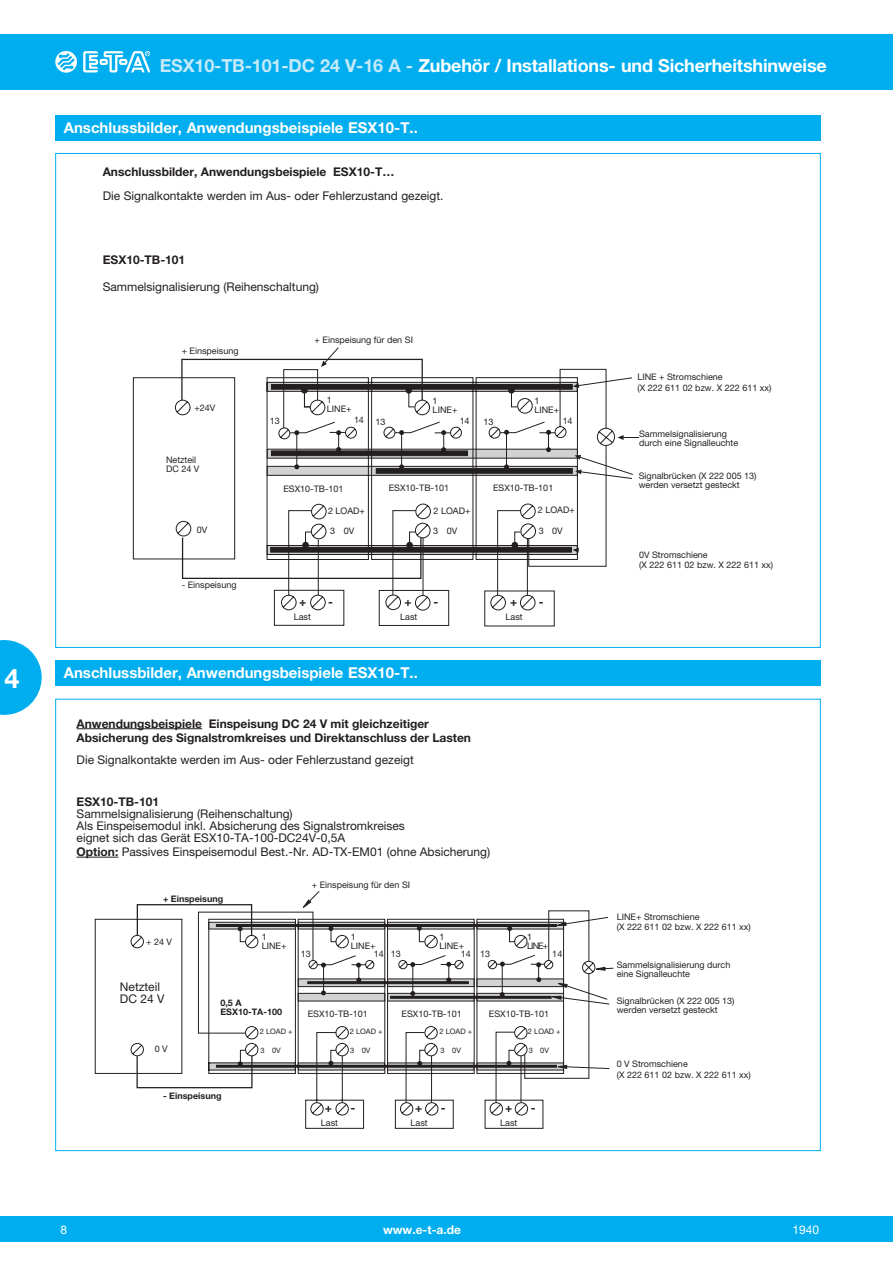
<style>
.page{position:relative;width:893px;height:1263px;background:#fff}
.page>*{position:absolute;margin:0;border:0;box-sizing:border-box;transform-origin:0 0}
.t1{font:700 27px "Helvetica Neue LT";color:#fff}
.t2{font:700 18px "Helvetica Neue LT";letter-spacing:-.01em;color:#fff}
.t3{font:700 15px "Helvetica Neue LT";color:#fff}
.t4{font:12px/12px "Helvetica Neue LT";color:#231f20}
.t5{font:700 12px/14.4px "Helvetica Neue LT";color:#231f20}
.t6{font:700 12px "Helvetica Neue LT";color:#fff}
.t7{font:12px "Helvetica Neue LT";color:#fff}
.t8{font:9px/9px "Helvetica Neue LT";color:#231f20}
.t9{font:700 9px/9px "Helvetica Neue LT";color:#231f20}
.t10{font:7.5px "Helvetica Neue LT";color:#231f20}
.s1{color:#c6eafa}
.s2{font-weight:700}
</style>
<div class="page">
<div style="left:0;top:1216px;width:893px;height:26px;background:#00aeef"></div>
<div style="left:0;top:34px;width:893px;height:55px;background:#00aeef"></div>
<svg style="left:55px;top:51px;width:22px;height:22px"></svg>
<svg style="left:83px;top:51px;width:67px;height:21px"></svg>
<svg style="left:0;top:640px;width:42px;height:75px"></svg>
<svg style="left:133px;top:377px;width:42px;height:183px"></svg>
<svg style="left:181px;top:358px;width:102px;height:11px"></svg>
<svg style="left:175px;top:369px;width:432px;height:257px"></svg>
<svg style="left:573px;top:548px;width:6px;height:5px"></svg>
<div style="left:271px;top:384px;width:302px;height:5px;background:#231f20"></div>
<div style="left:271px;top:451px;width:197px;height:5px;background:#231f20"></div>
<div style="left:270px;top:547px;width:302px;height:5px;background:#231f20"></div>
<svg style="left:288px;top:510px;width:240px;height:86px"></svg>
<svg style="left:283px;top:347px;width:356px;height:132px"></svg>
<div style="left:55px;top:115px;width:766px;height:25px;background:#00aeef"></div>
<hr style="left:77px;top:728px;width:125px;height:1px;background:#231f20">
<hr style="left:77px;top:857px;width:41px;height:1px;background:#231f20">
<svg style="left:95px;top:919px;width:501px;height:170px"></svg>
<div style="left:137px;top:1055px;width:116px;height:33px;border:1px solid #231f20"></div>
<div style="left:137px;top:904px;width:115px;height:32px;border:1px solid #231f20"></div>
<svg style="left:198px;top:910px;width:391px;height:219px"></svg>
<div style="left:395px;top:1100px;width:59px;height:29px;border:1px solid #231f20"></div>
<div style="left:485px;top:1100px;width:58px;height:29px;border:1px solid #231f20"></div>
<svg style="left:303px;top:891px;width:17px;height:17px"></svg>
<svg style="left:557px;top:917px;width:51px;height:9px"></svg>
<svg style="left:552px;top:983px;width:58px;height:21px"></svg>
<svg style="left:558px;top:1065px;width:52px;height:4px"></svg>
<svg style="left:596px;top:967px;width:18px;height:3px"></svg>
<svg style="left:238px;top:926px;width:307px;height:140px"></svg>
<div style="left:55px;top:660px;width:766px;height:26px;background:#00aeef"></div>
<h1 class="t1" style="left:4px;top:662px;width:17px">4</h1>
<h2 class="t2" style="left:160px;top:55px;width:669px"><span class="s1">ESX10-TB-101-DC 24 V-16 A -</span> Zubehör / Installations- und Sicherheitshinweise</h2>
<h3 class="t3" style="left:64px;top:118px;width:356px">Anschlussbilder, Anwendungsbeispiele ESX10-T..</h3>
<h3 class="t5" style="left:103px;top:164px;width:293px">Anschlussbilder, Anwendungsbeispiele ESX10-T…</h3>
<h3 class="t4" style="left:103px;top:190px;width:342px">Die Signalkontakte werden im Aus- oder Fehlerzustand gezeigt.</h3>
<h3 class="t5" style="left:103px;top:252px;width:84px">ESX10-TB-101</h3>
<h3 class="t4" style="left:103px;top:281px;width:218px">Sammelsignalisierung (Reihenschaltung)</h3>
<p class="t8" style="left:182px;top:346px;width:58px">+ Einspeisung</p>
<p class="t8" style="left:195px;top:403px;width:22px">+24V</p>
<p class="t8" style="left:166px;top:455px;width:35px">Netzteil<br>DC 24 V</p>
<p class="t8" style="left:197px;top:525px;width:12px">0V</p>
<p class="t8" style="left:182px;top:580px;width:56px">- Einspeisung</p>
<p class="t8" style="left:270px;top:416px;width:12px">13</p>
<p class="t8" style="left:315px;top:336px;width:100px">+ Einspeisung für den SI</p>
<p class="t8" style="left:327px;top:396px;width:26px">1<br>LINE+</p>
<p class="t8" style="left:433px;top:397px;width:26px">1<br>LINE+</p>
<p class="t8" style="left:354px;top:415px;width:11px">14</p>
<p class="t8" style="left:375px;top:417px;width:12px">13</p>
<p class="t8" style="left:460px;top:416px;width:11px">14</p>
<p class="t8" style="left:484px;top:417px;width:12px">13</p>
<p class="t8" style="left:534px;top:396px;width:26px">1<br>LINE+</p>
<p class="t8" style="left:563px;top:416px;width:11px">14</p>
<p class="t8" style="left:283px;top:484px;width:62px">ESX10-TB-101</p>
<p class="t8" style="left:328px;top:506px;width:38px">2 LOAD+</p>
<p class="t8" style="left:389px;top:483px;width:62px">ESX10-TB-101</p>
<p class="t8" style="left:433px;top:506px;width:38px">2 LOAD+</p>
<p class="t8" style="left:493px;top:483px;width:62px">ESX10-TB-101</p>
<p class="t8" style="left:538px;top:505px;width:38px">2 LOAD+</p>
<p class="t8" style="left:330px;top:526px;width:26px">3 0V</p>
<p class="t8" style="left:433px;top:526px;width:26px">3 0V</p>
<p class="t8" style="left:539px;top:526px;width:26px">3 0V</p>
<h3 class="t5" style="left:299px;top:594px;width:9px">+</h3>
<h3 class="t5" style="left:328px;top:594px;width:6px">-</h3>
<h3 class="t5" style="left:405px;top:594px;width:9px">+</h3>
<h3 class="t5" style="left:433px;top:594px;width:6px">-</h3>
<h3 class="t5" style="left:510px;top:594px;width:9px">+</h3>
<h3 class="t5" style="left:539px;top:594px;width:6px">-</h3>
<p class="t8" style="left:294px;top:612px;width:19px">Last</p>
<p class="t8" style="left:400px;top:612px;width:19px">Last</p>
<p class="t8" style="left:505px;top:612px;width:19px">Last</p>
<h3 class="t3" style="left:64px;top:664px;width:356px">Anschlussbilder, Anwendungsbeispiele ESX10-T..</h3>
<h3 class="t5" style="left:77px;top:716px;width:396px">Anwendungsbeispiele Einspeisung DC 24 V mit gleichzeitiger<br>Absicherung des Signalstromkreises und Direktanschluss der Lasten</h3>
<h3 class="t4" style="left:77px;top:753px;width:339px">Die Signalkontakte werden im Aus- oder Fehlerzustand gezeigt</h3>
<h3 class="t5" style="left:77px;top:794px;width:84px">ESX10-TB-101</h3>
<h3 class="t4" style="left:77px;top:807px;width:330px">Sammelsignalisierung (Reihenschaltung)<br>Als Einspeisemodul inkl. Absicherung des Signalstromkreises eignet sich das Gerät ESX10-TA-100-DC24V-0,5A</h3>
<h3 class="t4" style="left:77px;top:845px;width:415px"><span class="s2">Option:</span> Passives Einspeisemodul Best.-Nr. AD-TX-EM01 (ohne Absicherung)</h3>
<p class="t9" style="left:163px;top:894px;width:62px">+ Einspeisung</p>
<p class="t8" style="left:146px;top:937px;width:27px">+ 24 V</p>
<p class="t8" style="left:312px;top:880px;width:100px">+ Einspeisung für den SI</p>
<p class="t8" style="left:262px;top:932px;width:26px">1<br>LINE+</p>
<p class="t8" style="left:351px;top:932px;width:26px">1<br>LINE+</p>
<p class="t8" style="left:439px;top:932px;width:26px">1<br>LINE+</p>
<p class="t8" style="left:527px;top:932px;width:23px">1<br>LINE+</p>
<p class="t8" style="left:301px;top:949px;width:12px">13</p>
<p class="t8" style="left:374px;top:949px;width:28px">14 13</p>
<p class="t8" style="left:461px;top:949px;width:31px">14 13</p>
<p class="t8" style="left:552px;top:949px;width:12px">14</p>
<h3 class="t4" style="left:120px;top:980px;width:46px">Netzteil<br>DC 24 V</h3>
<p class="t8" style="left:155px;top:1044px;width:15px">0 V</p>
<p class="t9" style="left:220px;top:998px;width:63px">0,5 A<br>ESX10-TA-100</p>
<p class="t8" style="left:308px;top:1009px;width:62px">ESX10-TB-101</p>
<p class="t8" style="left:402px;top:1009px;width:62px">ESX10-TB-101</p>
<p class="t8" style="left:489px;top:1009px;width:62px">ESX10-TB-101</p>
<p class="t10" style="left:260px;top:1027px;width:34px">2 LOAD +</p>
<p class="t10" style="left:350px;top:1027px;width:34px">2 LOAD +</p>
<p class="t10" style="left:439px;top:1027px;width:34px">2 LOAD +</p>
<p class="t10" style="left:528px;top:1027px;width:34px">2 LOAD +</p>
<p class="t10" style="left:260px;top:1046px;width:22px">3 0V</p>
<p class="t10" style="left:350px;top:1046px;width:22px">3 0V</p>
<p class="t10" style="left:441px;top:1046px;width:22px">3 0V</p>
<p class="t10" style="left:529px;top:1046px;width:22px">3 0V</p>
<p class="t9" style="left:163px;top:1091px;width:60px">- Einspeisung</p>
<h3 class="t5" style="left:325px;top:1100px;width:9px">+</h3>
<h3 class="t5" style="left:351px;top:1100px;width:6px">-</h3>
<h3 class="t5" style="left:415px;top:1100px;width:9px">+</h3>
<h3 class="t5" style="left:441px;top:1100px;width:6px">-</h3>
<h3 class="t5" style="left:505px;top:1100px;width:9px">+</h3>
<h3 class="t5" style="left:531px;top:1100px;width:6px">-</h3>
<p class="t8" style="left:321px;top:1118px;width:19px">Last</p>
<p class="t8" style="left:411px;top:1118px;width:19px">Last</p>
<p class="t8" style="left:500px;top:1118px;width:19px">Last</p>
<p class="t8" style="left:637px;top:371px;width:136px;line-height:10.8px">LINE + Stromschiene<br>(X 222 611 02 bzw. X 222 611 xx)</p>
<p class="t8" style="left:639px;top:429px;width:101px">Sammelsignalisierung durch eine Signalleuchte</p>
<p class="t8" style="left:639px;top:471px;width:119px">Signalbrücken (X 222 005 13) werden versetzt gesteckt</p>
<p class="t8" style="left:639px;top:549px;width:136px;line-height:10.8px">0V Stromschiene<br>(X 222 611 02 bzw. X 222 611 xx)</p>
<p class="t8" style="left:617px;top:911px;width:136px;line-height:10.8px">LINE+ Stromschiene<br>(X 222 611 02 bzw. X 222 611 xx)</p>
<p class="t8" style="left:617px;top:960px;width:115px">Sammelsignalisierung durch eine Signalleuchte</p>
<p class="t8" style="left:617px;top:996px;width:119px">Signalbrücken (X 222 005 13) werden versetzt gesteckt</p>
<p class="t8" style="left:617px;top:1058px;width:136px;line-height:10.8px">0 V Stromschiene<br>(X 222 611 02 bzw. X 222 611 xx)</p>
<h3 class="t6" style="left:383px;top:1222px;width:79px">www.e-t-a.de</h3>
<h3 class="t7" style="left:60px;top:1222px;width:8px">8</h3>
<h3 class="t7" style="left:792px;top:1222px;width:28px">1940</h3>
</div>
